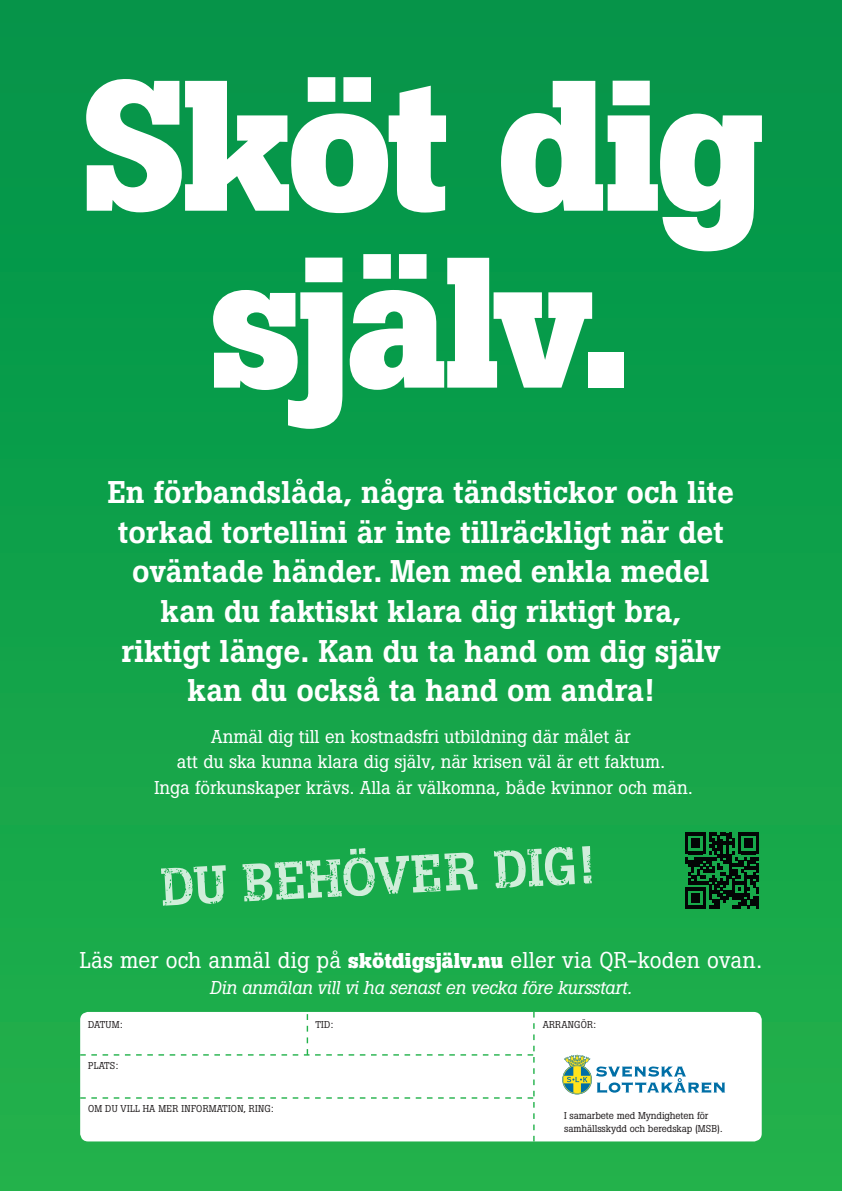
<style>
.page{position:relative;width:842px;height:1191px;background:#fff}
.page>*{position:absolute;margin:0;border:0;box-sizing:border-box;transform-origin:0 0}
.t1{font:700 183.8px/176.9px "Boton";letter-spacing:-.03em;color:#fff;text-align:center}
.t2{font:500 31.1px/39.6px "Boton";color:#fff;text-align:center}
.t3{font:22.6px "Boton";letter-spacing:.01em;color:#fff}
.t4{font:18.4px/25.5px "Boton";color:#fff;text-align:center}
.t5{font:italic 18.4px "Boton";letter-spacing:-.01em;color:#fff}
.t6{font:9.9px/12.7px "Boton";letter-spacing:-.01em;color:#231f20}
.t7{font:9.9px "Boton";letter-spacing:.02em;color:#231f20}
.s1{font-weight:700;font-size:21.2px}
</style>
<div class="page">
<div style="left:0;top:0;width:842px;height:1191px;background:linear-gradient(to bottom,#00934a,#22b14b)"></div>
<div style="left:80px;top:1012px;width:682px;height:129px;background:#fff;border-radius:8px"></div>
<svg style="left:562px;top:1054px;width:163px;height:40px"></svg>
<svg style="left:582px;top:846px;width:10px;height:37px"></svg>
<svg style="left:494px;top:847px;width:81px;height:41px;background:#6cc88c"></svg>
<svg style="left:242px;top:848px;width:235px;height:53px;background:#57c07b"></svg>
<svg style="left:161px;top:865px;width:65px;height:40px;background:#6bc88b"></svg>
<svg style="left:80px;top:1012px;width:455px;height:129px"></svg>
<svg style="left:685px;top:833px;width:73px;height:75px;background:#0a441f"></svg>
<h1 class="t1" style="left:80px;top:59px;width:687px">Sköt dig själv.</h1>
<p class="t2" style="left:108px;top:472px;width:628px">En förbandslåda, några tändstickor och lite torkad tortellini är inte tillräckligt när det oväntade händer. Men med enkla medel kan du faktiskt klara dig riktigt bra,<br>riktigt länge. Kan du ta hand om dig själv kan du också ta hand om andra!</p>
<p class="t4" style="left:155px;top:723px;width:540px">Anmäl dig till en kostnadsfri utbildning där målet är<br>att du ska kunna klara dig själv, när krisen väl är ett faktum.<br>Inga förkunskaper krävs. Alla är välkomna, både kvinnor och män.</p>
<p class="t3" style="left:80px;top:946px;width:684px">Läs mer och anmäl dig på <span class="s1">skötdigsjälv.nu</span> eller via QR-koden ovan.</p>
<p class="t5" style="left:210px;top:976px;width:424px">Din anmälan vill vi ha senast en vecka före kursstart.</p>
<p class="t6" style="left:88px;top:1017px;width:36px">Datum:</p>
<p class="t6" style="left:315px;top:1017px;width:19px">Tid :</p>
<p class="t6" style="left:88px;top:1059px;width:32px">Plats:</p>
<p class="t7" style="left:88px;top:1102px;width:187px">OM DU VILL HA MER INFORMATION, RING :</p>
<p class="t6" style="left:543px;top:1017px;width:14px">Arra</p>
<p class="t6" style="left:568px;top:1017px;width:30px">ngör:</p>
<p class="t6" style="left:564px;top:1109px;width:160px">I samarbete med Myndigheten för samhällsskydd och beredskap (MS B).</p>
</div>
